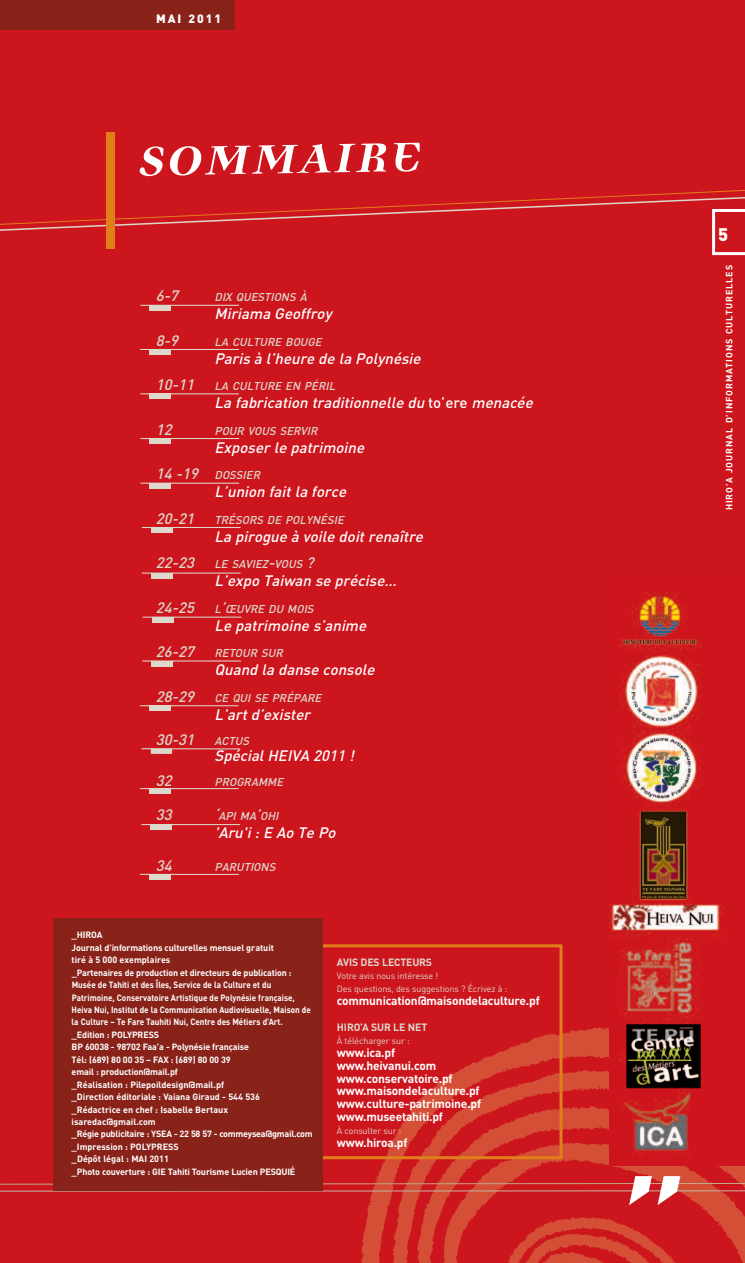
<style>
.page{position:relative;width:745px;height:1263px;background:#fff}
.page>*{position:absolute;margin:0;border:0;box-sizing:border-box;transform-origin:0 0}
.t1{font:italic 500 148.35px "DIN";color:#fff}
.t2{font:italic 700 66.3px "Democratica";color:#fff}
.t3{font:900 18px "DIN";color:#fff}
.t4{font:italic 500 15px/25px "DIN";color:#fff}
.t5{font:italic 500 15px "DIN";color:#ddd8cc}
.t6{font:700 12px/12.9px "DIN";letter-spacing:-.015em;color:#fff}
.t7{font:900 12px "DIN";letter-spacing:.165em;color:#fff}
.t8{font:italic 500 11.25px "DIN";color:#ddd8cc}
.t9{font:700 10.5px "DIN";letter-spacing:-.015em;color:#ddd8cc}
.t10{font:700 9px/12.5px "DIN";color:#fff}
.t11{font:9px/12.9px "DIN";letter-spacing:-.015em;color:#ddd8cc}
.t12{font:700 9px "DIN";letter-spacing:.11em;color:#fff}
.s1{font-size:15px}
.s2{font-style:normal}
.s3{color:#ddd8cc}
.s4{font-size:11.25px;color:#ddd8cc}
</style>
<div class="page">
<div style="left:0;top:0;width:744px;height:1263px;background:#cd151d"></div>
<img style="left:326px;top:960px;width:418px;height:303px">
<svg style="left:1px;top:195px;width:743px;height:61px"></svg>
<div style="left:0;top:0;width:234px;height:30px;background:#892319"></div>
<div style="left:106px;top:133px;width:8px;height:116px;background:#e07f1a"></div>
<div style="left:305px;top:944px;width:257px;height:215px;border:3px solid #e07f1a"></div>
<svg style="left:0;top:1183px;width:744px;height:9px"></svg>
<div style="left:54px;top:919px;width:269px;height:272px;background:#892319"></div>
<div style="left:149px;top:305px;width:22px;height:5px;background:#ddd8cc"></div>
<hr style="left:140px;top:305px;width:99px;height:1px;background:#ddd8cc">
<div style="left:149px;top:349px;width:22px;height:6px;background:#ddd8cc"></div>
<hr style="left:140px;top:349px;width:99px;height:1px;background:#ddd8cc">
<div style="left:149px;top:394px;width:22px;height:5px;background:#ddd8cc"></div>
<hr style="left:140px;top:393px;width:99px;height:1px;background:#ddd8cc">
<div style="left:150px;top:439px;width:21px;height:5px;background:#ddd8cc"></div>
<hr style="left:140px;top:438px;width:99px;height:1px;background:#ddd8cc">
<div style="left:150px;top:483px;width:21px;height:5px;background:#ddd8cc"></div>
<hr style="left:140px;top:483px;width:99px;height:1px;background:#ddd8cc">
<div style="left:151px;top:527px;width:21px;height:6px;background:#ddd8cc"></div>
<hr style="left:142px;top:527px;width:98px;height:1px;background:#ddd8cc">
<div style="left:151px;top:573px;width:21px;height:5px;background:#ddd8cc"></div>
<hr style="left:142px;top:573px;width:98px;height:1px;background:#ddd8cc">
<div style="left:152px;top:617px;width:21px;height:5px;background:#ddd8cc"></div>
<hr style="left:142px;top:617px;width:99px;height:1px;background:#ddd8cc">
<svg style="left:711px;top:209px;width:33px;height:46px"></svg>
<img style="left:609px;top:592px;width:135px;height:574px">
<div style="left:151px;top:661px;width:22px;height:5px;background:#ddd8cc"></div>
<hr style="left:142px;top:660px;width:99px;height:1px;background:#ddd8cc">
<div style="left:151px;top:749px;width:21px;height:5px;background:#ddd8cc"></div>
<hr style="left:141px;top:748px;width:99px;height:1px;background:#ddd8cc">
<div style="left:149px;top:706px;width:21px;height:5px;background:#ddd8cc"></div>
<hr style="left:140px;top:705px;width:98px;height:1px;background:#ddd8cc">
<div style="left:149px;top:789px;width:21px;height:5px;background:#ddd8cc"></div>
<hr style="left:140px;top:788px;width:98px;height:1px;background:#ddd8cc">
<div style="left:151px;top:825px;width:21px;height:5px;background:#ddd8cc"></div>
<hr style="left:141px;top:824px;width:99px;height:1px;background:#ddd8cc">
<div style="left:149px;top:874px;width:22px;height:5px;background:#ddd8cc"></div>
<hr style="left:140px;top:874px;width:99px;height:1px;background:#ddd8cc">
<h3 class="t7" style="left:156px;top:12px;width:66px">MAI 2011</h3>
<h2 class="t2" style="left:135px;top:114px;width:285px;rotate:-1deg">SOMMAIRE</h2>
<h3 class="t5" style="left:156px;top:287px;width:27px">6-7</h3>
<p class="t8" style="left:214px;top:291px;width:94px">DIX QUESTIONS À</p>
<h3 class="t4" style="left:214px;top:301px;width:119px">Miriama Geoffroy</h3>
<h3 class="t5" style="left:156px;top:332px;width:27px">8-9</h3>
<p class="t8" style="left:214px;top:335px;width:111px">LA CULTURE BOUGE</p>
<h3 class="t4" style="left:214px;top:346px;width:211px">Paris à l’heure de la Polynésie</h3>
<p class="t8" style="left:156px;top:380px;width:183px"><span class="s1">10-11</span> LA CULTURE EN PÉRIL</p>
<h3 class="t4" style="left:214px;top:390px;width:323px">La fabrication traditionnelle du <span class="s2">t o ’ e re</span> menacée</h3>
<h3 class="t5" style="left:156px;top:421px;width:21px">12</h3>
<p class="t8" style="left:214px;top:424px;width:107px">POUR VOUS SERVIR</p>
<h3 class="t4" style="left:214px;top:435px;width:154px">Exposer le patrimoine</h3>
<p class="t8" style="left:156px;top:469px;width:108px"><span class="s1">14 -19</span> DOSSIER</p>
<h3 class="t4" style="left:214px;top:479px;width:136px">L’union fait la force</h3>
<p class="t8" style="left:156px;top:513px;width:192px"><span class="s1">20-21</span> TRÉSORS DE POLYNÉSIE</p>
<h3 class="t4" style="left:214px;top:524px;width:213px">La pirogue à voile doit renaître</h3>
<p class="t8" style="left:156px;top:558px;width:163px"><span class="s1">22-23</span> LE SAVIEZ<span class="s1">-</span>VOUS <span class="s1">?</span></p>
<h3 class="t4" style="left:214px;top:568px;width:186px">L’expo Taiwan se précise…</h3>
<p class="t8" style="left:156px;top:602px;width:162px"><span class="s1">24-25</span> L<span class="s1">’</span>ŒUVRE DU MOIS</p>
<h3 class="t4" style="left:214px;top:613px;width:156px">Le patrimoine s’anime</h3>
<p class="t8" style="left:156px;top:647px;width:131px"><span class="s1">26-27</span> RETOUR SUR</p>
<h3 class="t4" style="left:214px;top:657px;width:165px">Quand la danse console</h3>
<p class="t8" style="left:156px;top:691px;width:169px"><span class="s1">28-29</span> CE QUI SE PRÉPARE</p>
<h3 class="t4" style="left:156px;top:702px;width:159px;text-indent:59px">L’art d’exister<br><span class="s3">30-31</span> <span class="s4">ACTUS</span></h3>
<h3 class="t4" style="left:214px;top:744px;width:144px">Spécial HEIVA 2011 !</h3>
<h3 class="t5" style="left:156px;top:772px;width:21px">32</h3>
<p class="t8" style="left:214px;top:776px;width:72px">PROGRAMME</p>
<h3 class="t5" style="left:156px;top:806px;width:21px">33</h3>
<p class="t8" style="left:214px;top:809px;width:68px"><span class="s1">‘</span>API MA <span class="s1">’</span>OHI</p>
<h3 class="t4" style="left:214px;top:820px;width:126px">'Aru'i:EAoTePo</h3>
<h3 class="t5" style="left:156px;top:857px;width:21px">34</h3>
<p class="t8" style="left:214px;top:861px;width:65px">PARUTIONS</p>
<p class="t10" style="left:72px;top:929px;width:242px">_HIROA<br>Journal d’informations culturelles mensuel gratuit<br>tiré à 5 000 exemplaires<br>_Partenaires de production et directeurs de publication :<br>Musée de Tahiti et des Îles, Service de la Culture et du Patrimoine, Conservatoire Artistique de Polynésie française, Heiva Nui, Institut de la Communication Audiovisuelle, Maison de la Culture – Te Fare Tauhiti Nui, Centre des Métiers d’Art. _Edition : POLYPRESS<br>BP 60038 - 98702 Faa’a - Polynésie française<br>Tél: (689) 80 00 35 – FAX : (689) 80 00 39<br>email : production@mail.pf<br>_Réalisation : Pilepoildesign@mail.pf<br>_Direction éditoriale : Vaiana Giraud - 544 536<br>_Rédactrice en chef : Isabelle Bertaux isaredac@gmail.com<br>_Régie publicitaire : YSEA - 22 58 57 - commeysea@gmail.com _Impression : POLYPRESS<br>_Dépôt légal : MAI 2011<br>_Photo couverture : GIE Tahiti Tourisme Lucien PESQUIÉ</p>
<p class="t9" style="left:337px;top:956px;width:97px">AVIS DES LECTEURS</p>
<p class="t11" style="left:337px;top:970px;width:172px">Votre avis nous intéresse !<br>Des questions, des suggestions ? Écrivez à :</p>
<h3 class="t6" style="left:337px;top:994px;width:204px">communication@maisondelaculture.pf</h3>
<p class="t9" style="left:337px;top:1021px;width:92px">HIRO’A SUR LE NET</p>
<p class="t11" style="left:337px;top:1034px;width:74px">À télécharger sur :</p>
<h3 class="t6" style="left:337px;top:1046px;width:146px">www.ica.pf www.heivanui.com www.conservatoire.pf www.maisondelaculture.pf www.culture-patrimoine.pf www.museetahiti.pf</h3>
<p class="t11" style="left:337px;top:1124px;width:66px">À consulter sur :</p>
<h3 class="t6" style="left:337px;top:1136px;width:72px">www.hiroa.pf</h3>
<h3 class="t3" style="left:717px;top:224px;width:12px">5</h3>
<p class="t12" style="left:723px;top:510px;width:247px;rotate:-90deg">HIRO’A JOURNAL D’INFORMATIONS CULTURELLES</p>
<h1 class="t1" style="left:601px;top:1144px;width:101px">”</h1>
</div>
